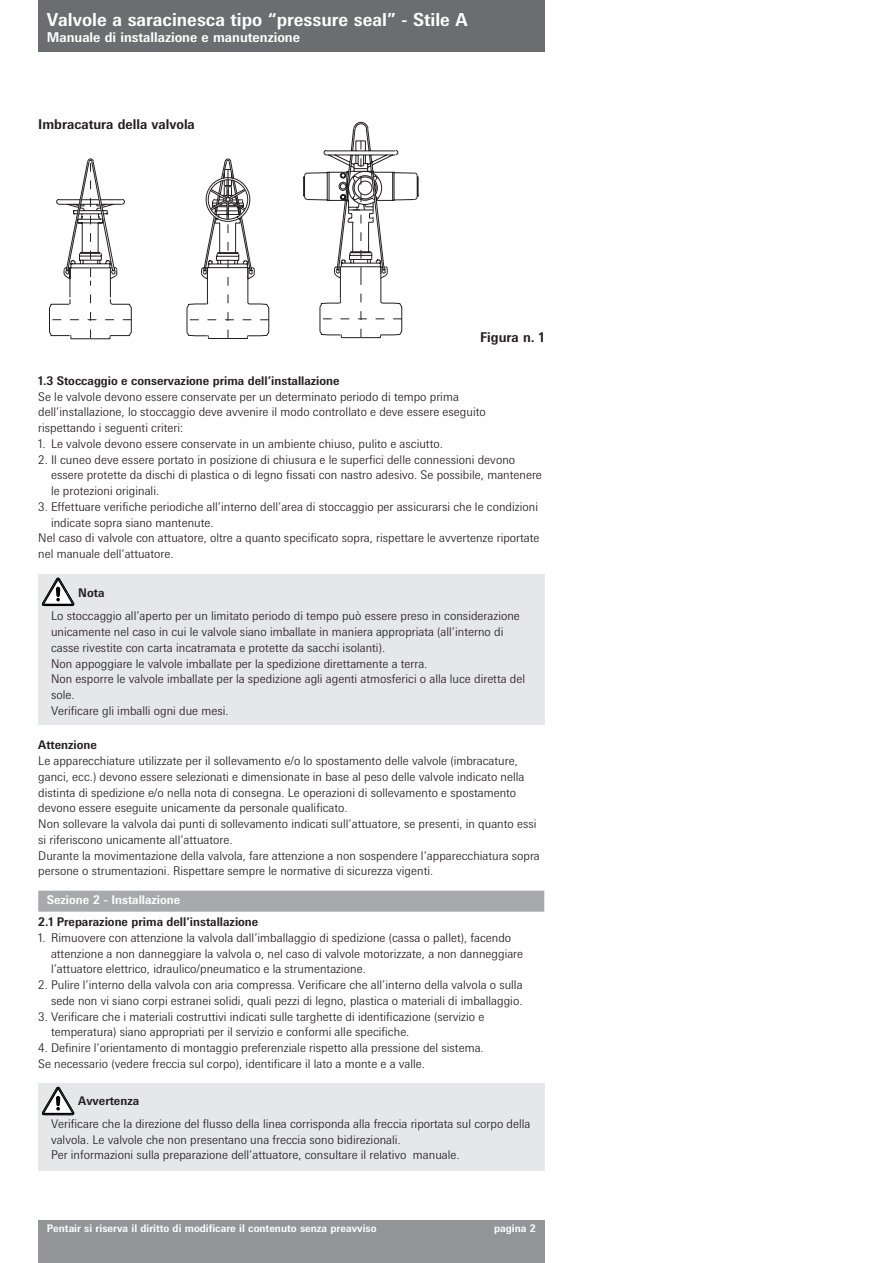
<style>
.page{position:relative;width:893px;height:1263px;background:#fff}
.page>*{position:absolute;margin:0;border:0;box-sizing:border-box;transform-origin:0 0}
.t1{font:700 18px "Messe Univers";color:#fff}
.t2{font:700 13.5px "Messe Univers";color:#fff}
.t3{font:700 13.5px "Messe Univers";color:#231f20}
.t4{font:300 12px/15.8px "Messe Univers";color:#231f20}
.t5{font:700 12px "Messe Univers";color:#231f20}
.t6{font:700 12px "Messe Univers";color:#fff}
.t7{font:700 10.5px "Messe Univers";color:#fff}
</style>
<div class="page">
<div style="left:38px;top:0;width:507px;height:52px;background:#6c6d70"></div>
<div style="left:38px;top:1220px;width:506px;height:43px;background:#939598"></div>
<svg style="left:49px;top:128px;width:370px;height:211px"></svg>
<div style="left:38px;top:1084px;width:506px;height:87px;background:#e6e7e9"></div>
<svg style="left:42px;top:1087px;width:32px;height:28px"></svg>
<svg style="left:56px;top:1096px;width:4px;height:10px"></svg>
<div style="left:38px;top:574px;width:506px;height:151px;background:#e6e7e9"></div>
<svg style="left:42px;top:578px;width:32px;height:28px"></svg>
<svg style="left:56px;top:587px;width:4px;height:10px"></svg>
<div style="left:38px;top:891px;width:506px;height:21px;background:#a8a9ad"></div>
<h1 class="t1" style="left:47px;top:8px;width:422px">Valvole a saracinesca tipo “pressure seal” - Stile A</h1>
<p class="t2" style="left:47px;top:29px;width:255px">Manuale di installazione e manutenzione</p>
<p class="t3" style="left:38px;top:116px;width:158px">Imbracatura della valvola</p>
<p class="t3" style="left:480px;top:329px;width:66px">Figura n. 1</p>
<p class="t5" style="left:38px;top:373px;width:303px">1.3 Stoccaggio e conservazione prima dell’installazione</p>
<p class="t4" style="left:38px;top:388px;width:449px">Se le valvole devono essere conservate per un determinato periodo di tempo prima dell’installazione, lo stoccaggio deve avvenire il modo controllato e deve essere eseguito rispettando i seguenti criteri:</p>
<p class="t4" style="left:38px;top:435px;width:406px">1. Le valvole devono essere conservate in un ambiente chiuso, pulito e asciutto.</p>
<p class="t4" style="left:51px;top:451px;width:492px;text-indent:-13px">2. Il cuneo deve essere portato in posizione di chiusura e le superfici delle connessioni devono essere protette da dischi di plastica o di legno fissati con nastro adesivo. Se possibile, mantenere le protezioni originali.</p>
<p class="t4" style="left:38px;top:498px;width:501px">3. Effettuare verifiche periodiche all’interno dell’area di stoccaggio per assicurarsi che le condizioni</p>
<p class="t4" style="left:51px;top:514px;width:164px">indicate sopra siano mantenute.</p>
<p class="t4" style="left:38px;top:530px;width:503px">Nel caso di valvole con attuatore, oltre a quanto specificato sopra, rispettare le avvertenze riportate</p>
<p class="t4" style="left:38px;top:546px;width:137px">nel manuale dell’attuatore.</p>
<p class="t5" style="left:78px;top:585px;width:28px">Nota</p>
<p class="t4" style="left:51px;top:608px;width:476px">Lo stoccaggio all’aperto per un limitato periodo di tempo può essere preso in considerazione unicamente nel caso in cui le valvole siano imballate in maniera appropriata (all’interno di casse rivestite con carta incatramata e protette da sacchi isolanti).<br>Non appoggiare le valvole imballate per la spedizione direttamente a terra.<br>Non esporre le valvole imballate per la spedizione agli agenti atmosferici o alla luce diretta del sole.<br>Verificare gli imballi ogni due mesi.</p>
<p class="t5" style="left:38px;top:738px;width:60px">Attenzione</p>
<p class="t4" style="left:38px;top:753px;width:503px">Le apparecchiature utilizzate per il sollevamento e/o lo spostamento delle valvole (imbracature, ganci, ecc.) devono essere selezionati e dimensionate in base al peso delle valvole indicato nella distinta di spedizione e/o nella nota di consegna. Le operazioni di sollevamento e spostamento devono essere eseguite unicamente da personale qualificato.<br>Non sollevare la valvola dai punti di sollevamento indicati sull’attuatore, se presenti, in quanto essi si riferiscono unicamente all’attuatore.<br>Durante la movimentazione della valvola, fare attenzione a non sospendere l’apparecchiatura sopra persone o strumentazioni. Rispettare sempre le normative di sicurezza vigenti.</p>
<p class="t6" style="left:47px;top:893px;width:135px">Sezione 2 - Installazione</p>
<p class="t5" style="left:38px;top:914px;width:222px">2.1 Preparazione prima dell’installazione</p>
<p class="t4" style="left:51px;top:929px;width:474px;text-indent:-13px">1. Rimuovere con attenzione la valvola dall’imballaggio di spedizione (cassa o pallet), facendo attenzione a non danneggiare la valvola o, nel caso di valvole motorizzate, a non danneggiare l’attuatore elettrico, idraulico/pneumatico e la strumentazione.</p>
<p class="t4" style="left:38px;top:977px;width:486px;text-align:right">2. Pulire l’interno della valvola con aria compressa. Verificare che all’interno della valvola o sulla sede non vi siano corpi estranei solidi, quali pezzi di legno, plastica o materiali di imballaggio.</p>
<p class="t4" style="left:51px;top:1008px;width:435px;text-indent:-13px">3. Verificare che i materiali costruttivi indicati sulle targhette di identificazione (servizio e temperatura) siano appropriati per il servizio e conformi alle specifiche.</p>
<p class="t4" style="left:38px;top:1040px;width:447px">4. Definire l’orientamento di montaggio preferenziale rispetto alla pressione del sistema.<br>Se necessario (vedere freccia sul corpo), identificare il lato a monte e a valle.</p>
<p class="t5" style="left:78px;top:1093px;width:62px">Avvertenza</p>
<p class="t4" style="left:51px;top:1116px;width:481px">Verificare che la direzione del flusso della linea corrisponda alla freccia riportata sul corpo della valvola. Le valvole che non presentano una freccia sono bidirezionali.<br>Per informazioni sulla preparazione dell’attuatore, consultare il relativo manuale.</p>
<p class="t7" style="left:47px;top:1222px;width:331px">Pentair si riserva il diritto di modificare il contenuto senza preavviso</p>
<p class="t7" style="left:494px;top:1222px;width:43px">pagina 2</p>
</div>
